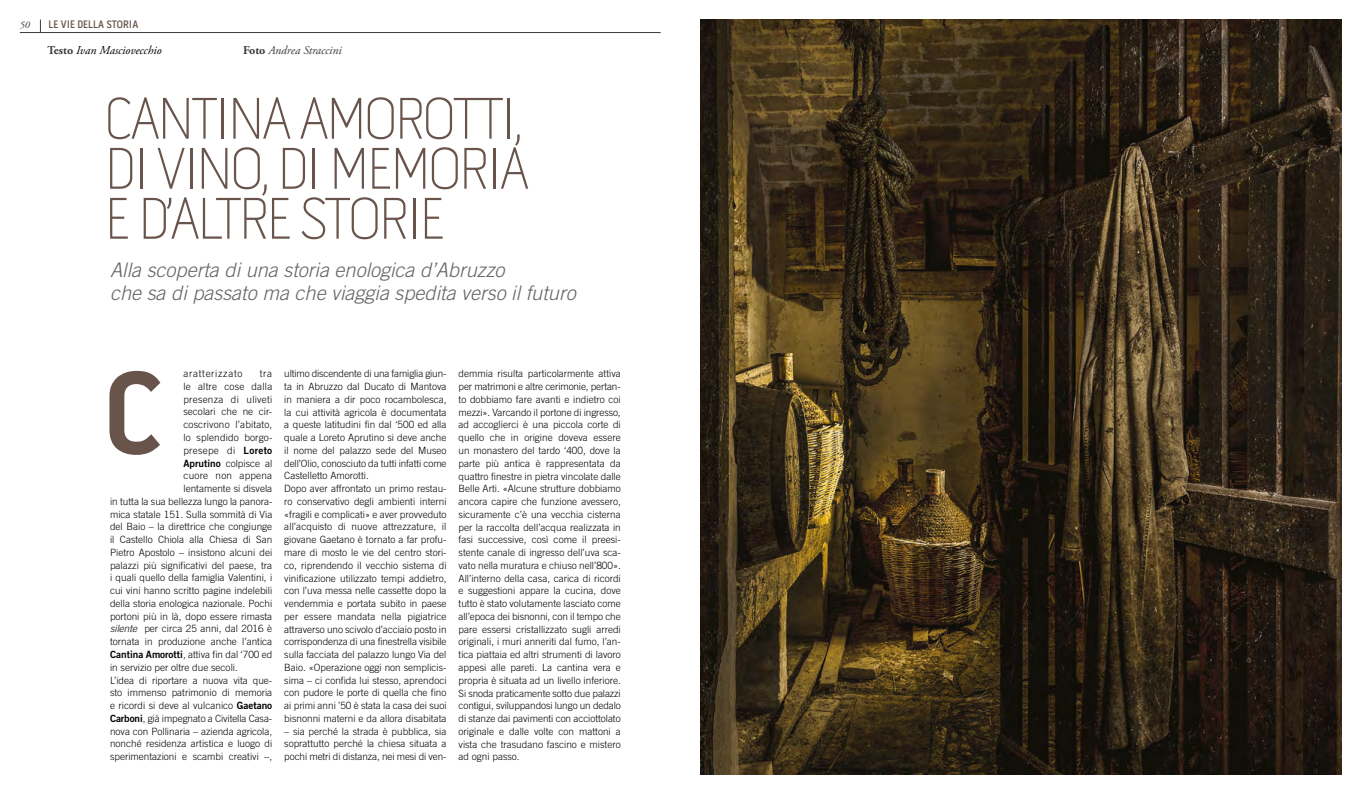
<style>
.page{position:relative;width:1361px;height:794px;background:#fff}
.page>*{position:absolute;margin:0;border:0;box-sizing:border-box;transform-origin:0 0}
.t1{font:700 120px "Pill Gothic 300 mg";color:#69544c}
.t2{font:100 60px/50px "Pill Gothic 300 mg";letter-spacing:-.05em;color:#69544c;text-align:justify}
.t3{font:italic 300 20px/23px "Trade Gothic LT Std";color:#636466}
.t4{font:italic 12px "Adobe Garamond Pro";color:#000}
.t5{font:italic 12px "Adobe Garamond Pro";color:#3c3c3b}
.t6{font:600 11px "Pill Gothic 300 mg";color:#69544c}
.t7{font:300 10px/12.8px "Trade Gothic";color:#000;text-align:justify}
.t8{font:300 10px "Trade Gothic";letter-spacing:.02em;color:#000}
.t9{font:300 10px "Trade Gothic";letter-spacing:.025em;color:#000}
.t10{font:300 10px "Trade Gothic";letter-spacing:.065em;color:#000}
.t11{font:italic 10px "Adobe Garamond Pro";color:#3c3c3b}
.s1{font-weight:700;font-style:normal;color:#3c3c3b}
.s2{font-weight:700;font-style:normal}
.s3{font-family:"Trade Gothic Bold Two";font-weight:400}
.s4{font-family:"Trade Gothic LT Std";font-style:italic}
</style>
<div class="page">
<svg style="left:40px;top:20px;width:1px;height:12px"></svg>
<hr style="left:20px;top:32px;width:640px;height:1px;background:#3c3c3b">
<img style="left:700px;top:20px;width:641px;height:754px">
<p class="t11" style="left:20px;top:19px;width:11px">50</p>
<p class="t6" style="left:49px;top:18px;width:91px">LE VIE DELLA STORIA</p>
<p class="t4" style="left:48px;top:43px;width:115px"><span class="s1">Testo</span> Ivan Masciovecchio</p>
<p class="t5" style="left:243px;top:43px;width:100px"><span class="s2">Foto</span> Andrea Straccini</p>
<h2 class="t2" style="left:104px;top:94px;width:427px">CANTINA AMOROTTI, DI VINO, DI MEMORIA E D’ALTRE STORIE</h2>
<h3 class="t3" style="left:110px;top:259px;width:467px">Alla scoperta di una storia enologica d’Abruzzo<br>che sa di passato ma che viaggia spedita verso il futuro</h3>
<p class="t10" style="left:183px;top:368px;width:61px">aratterizzato</p>
<p class="t7" style="left:260px;top:367px;width:14px">tra</p>
<p class="t8" style="left:183px;top:380px;width:90px">le altre cose dalla</p>
<p class="t8" style="left:183px;top:393px;width:90px">presenza di uliveti</p>
<p class="t7" style="left:183px;top:405px;width:90px">secolari che ne cir-</p>
<p class="t7" style="left:183px;top:418px;width:90px">coscrivono l’abitato,</p>
<p class="t7" style="left:183px;top:431px;width:90px">lo splendido borgo-</p>
<p class="t9" style="left:183px;top:444px;width:90px">presepe di <span class="s3">Loreto</span></p>
<p class="t7" style="left:183px;top:456px;width:90px"><span class="s3">Aprutino</span> colpisce al</p>
<p class="t8" style="left:183px;top:470px;width:90px">cuore non appena</p>
<p class="t7" style="left:183px;top:482px;width:90px">lentamente si disvela</p>
<p class="t7" style="left:110px;top:495px;width:164px">in tutta la sua bellezza lungo la panora-</p>
<p class="t7" style="left:110px;top:507px;width:164px">mica statale 151. Sulla sommità di Via</p>
<p class="t7" style="left:110px;top:520px;width:164px">del Baio – la direttrice che congiunge</p>
<p class="t7" style="left:110px;top:533px;width:164px">il Castello Chiola alla Chiesa di San</p>
<p class="t7" style="left:110px;top:546px;width:164px">Pietro Apostolo – insistono alcuni dei</p>
<p class="t7" style="left:110px;top:558px;width:164px">palazzi più significativi del paese, tra</p>
<p class="t7" style="left:110px;top:571px;width:164px">i quali quello della famiglia Valentini, i</p>
<p class="t7" style="left:110px;top:584px;width:164px">cui vini hanno scritto pagine indelebili</p>
<p class="t7" style="left:110px;top:597px;width:164px">della storia enologica nazionale. Pochi</p>
<p class="t7" style="left:110px;top:609px;width:164px">portoni più in là, dopo essere rimasta</p>
<p class="t7" style="left:110px;top:622px;width:164px"><span class="s4">silente</span> per circa 25 anni, dal 2016 è</p>
<p class="t7" style="left:110px;top:635px;width:164px">tornata in produzione anche l’antica</p>
<p class="t7" style="left:110px;top:648px;width:164px"><span class="s3">Cantina Amorotti</span>, attiva fin dal ‘700 ed</p>
<p class="t7" style="left:110px;top:660px;width:129px">in servizio per oltre due secoli.</p>
<p class="t7" style="left:110px;top:673px;width:164px">L’idea di riportare a nuova vita que-</p>
<p class="t7" style="left:110px;top:686px;width:164px">sto immenso patrimonio di memoria</p>
<p class="t7" style="left:110px;top:699px;width:164px">e ricordi si deve al vulcanico <span class="s3">Gaetano</span></p>
<p class="t7" style="left:110px;top:711px;width:164px"><span class="s3">Carboni</span>, già impegnato a Civitella Casa-</p>
<p class="t7" style="left:110px;top:724px;width:164px">nova con Pollinaria – azienda agricola,</p>
<p class="t7" style="left:110px;top:737px;width:164px">nonché residenza artistica e luogo di</p>
<p class="t7" style="left:110px;top:750px;width:164px">sperimentazioni e scambi creativi –,</p>
<h1 class="t1" style="left:104px;top:339px;width:61px">C</h1>
<p class="t7" style="left:284px;top:367px;width:164px;text-align:left">ultimo discendente di una famiglia giun&shy;ta in Abruzzo dal Ducato di Mantova in maniera a dir poco rocambolesca, la cui attività agricola è documentata a queste latitudini fin dal ‘500 ed alla quale a Loreto Aprutino si deve anche il nome del palazzo sede del Museo dell’Olio, conosciuto da tutti infatti come Castelletto Amorotti.<br>Dopo aver affrontato un primo restau&shy;ro conservativo degli ambienti interni «fragili e complicati» e aver provveduto all’acquisto di nuove attrezzature, il giovane Gaetano è tornato a far profu&shy;mare di mosto le vie del centro stori&shy;co, riprendendo il vecchio sistema di vinificazione utilizzato tempi addietro, con l’uva messa nelle cassette dopo la vendemmia e portata subito in paese per essere mandata nella pigiatrice attraverso uno scivolo d’acciaio posto in corrispondenza di una finestrella visibile sulla facciata del palazzo lungo Via del Baio. «Operazione oggi non semplicis&shy;sima – ci confida lui stesso, aprendoci con pudore le porte di quella che fino ai primi anni ’50 è stata la casa dei suoi bisnonni materni e da allora disabitata</p>
<p class="t7" style="left:284px;top:724px;width:164px">– sia perché la strada è pubblica, sia soprattutto perché la chiesa situata a pochi metri di distanza, nei mesi di ven-</p>
<p class="t7" style="left:458px;top:367px;width:164px">demmia risulta particolarmente attiva per matrimoni e altre cerimonie, pertan&shy;to dobbiamo fare avanti e indietro coi mezzi». Varcando il portone di ingresso, ad accoglierci è una piccola corte di quello che in origine doveva essere un monastero del tardo ‘400, dove la parte più antica è rappresentata da quattro finestre in pietra vincolate dalle Belle Arti. «Alcune strutture dobbiamo ancora capire che funzione avessero, sicuramente c’è una vecchia cisterna per la raccolta dell’acqua realizzata in fasi successive, così come il preesi&shy;stente canale di ingresso dell’uva sca&shy;vato nella muratura e chiuso nell’800».<br>All’interno della casa, carica di ricordi e suggestioni appare la cucina, dove tutto è stato volutamente lasciato come all’epoca dei bisnonni, con il tempo che pare essersi cristallizzato sugli arredi originali, i muri anneriti dal fumo, l’an&shy;tica piattaia ed altri strumenti di lavoro appesi alle pareti. La cantina vera e propria è situata ad un livello inferiore.<br>Si snoda praticamente sotto due palazzi contigui, sviluppandosi lungo un dedalo di stanze dai pavimenti con acciottolato originale e dalle volte con mattoni a vista che trasudano fascino e mistero ad ogni passo.</p>
</div>
